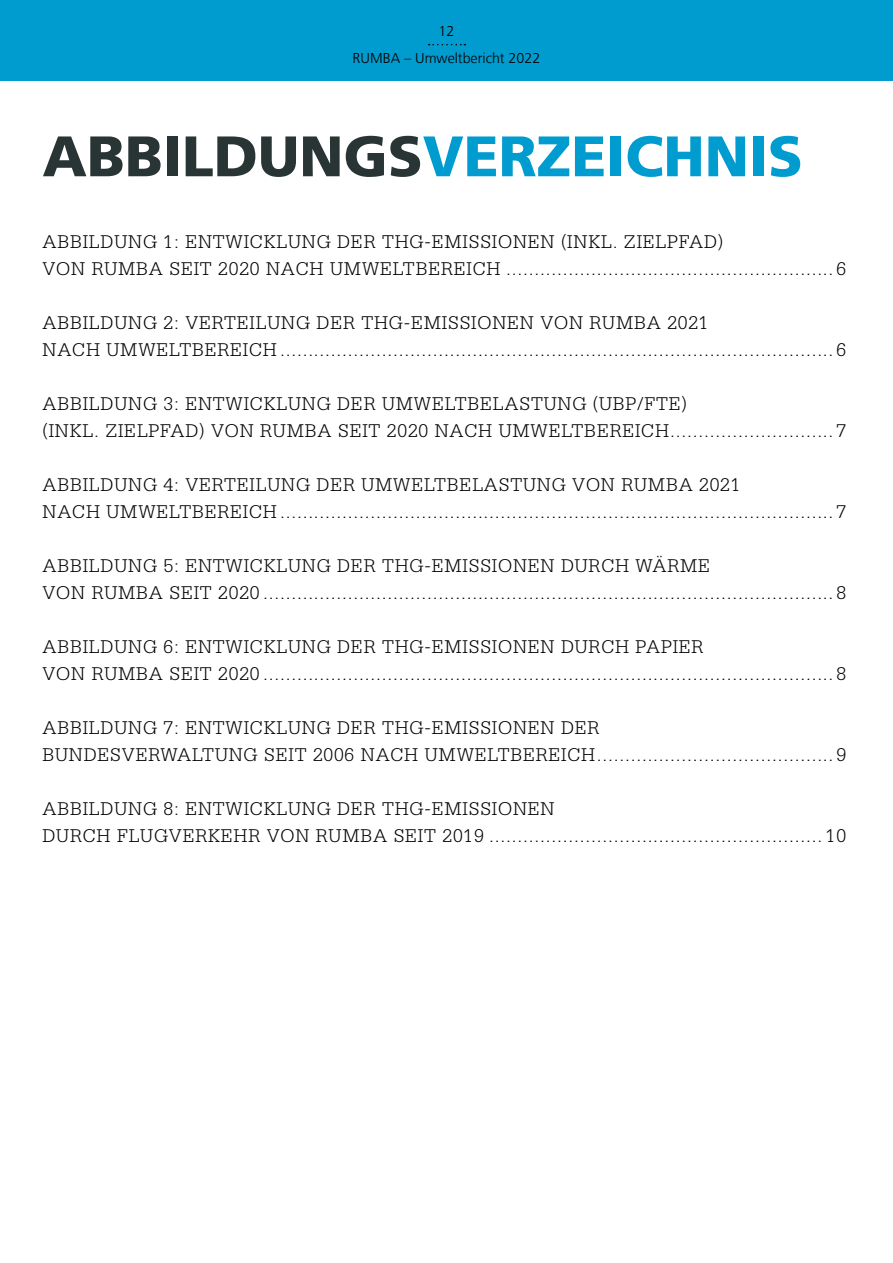
<style>
.page{position:relative;width:893px;height:1263px;background:#fff}
.page>*{position:absolute;margin:0;border:0;box-sizing:border-box;transform-origin:0 0}
.t1{font:900 57px "Frutiger LT Com";color:#009cd0}
.t2{font:300 19.5px/27px "Serifa Std";letter-spacing:.04em;color:#000}
.t3{font:300 14.25px/26.4px "Frutiger LT Com";color:#000;text-align:center}
.s1{color:#283534}
</style>
<div class="page">
<div style="left:0;top:0;width:893px;height:81px;background:#009cd0"></div>
<svg style="left:429px;top:44px;width:36px;height:1px"></svg>
<p class="t3" style="left:353px;top:18px;width:189px">12<br>RUMBA – Umweltbericht 2022</p>
<h1 class="t1" style="left:43px;top:122px;width:762px"><span class="s1">ABBILDUNGS</span>VERZEICHNIS</h1>
<p class="t2" style="left:43px;top:228px;width:805px">ABBILDUNG 1: ENTWICKLUNG DER THG-EMISSIONEN (INKL. ZIELPFAD)<br>VON RUMBA SEIT 2020 NACH UMWELTBEREICH .......................................................... 6</p>
<p class="t2" style="left:43px;top:309px;width:805px">ABBILDUNG 2: VERTEILUNG DER THG-EMISSIONEN VON RUMBA 2021<br>NACH UMWELTBEREICH .................................................................................................. 6</p>
<p class="t2" style="left:43px;top:390px;width:805px">ABBILDUNG 3: ENTWICKLUNG DER UMWELTBELASTUNG (UBP/FTE)<br>(INKL. ZIELPFAD) VON RUMBA SEIT 2020 NACH UMWELTBEREICH............................. 7</p>
<p class="t2" style="left:43px;top:471px;width:805px">ABBILDUNG 4: VERTEILUNG DER UMWELTBELASTUNG VON RUMBA 2021<br>NACH UMWELTBEREICH .................................................................................................. 7</p>
<p class="t2" style="left:43px;top:552px;width:805px">ABBILDUNG 5: ENTWICKLUNG DER THG-EMISSIONEN DURCH WÄRME<br>VON RUMBA SEIT 2020 ..................................................................................................... 8</p>
<p class="t2" style="left:43px;top:633px;width:805px">ABBILDUNG 6: ENTWICKLUNG DER THG-EMISSIONEN DURCH PAPIER<br>VON RUMBA SEIT 2020 ..................................................................................................... 8</p>
<p class="t2" style="left:43px;top:714px;width:805px">ABBILDUNG 7: ENTWICKLUNG DER THG-EMISSIONEN DER<br>BUNDESVERWALTUNG SEIT 2006 NACH UMWELTBEREICH.......................................... 9</p>
<p class="t2" style="left:43px;top:795px;width:805px">ABBILDUNG 8: ENTWICKLUNG DER THG-EMISSIONEN<br>DURCH FLUGVERKEHR VON RUMBA SEIT 2019 ........................................................... 10</p>
</div>
